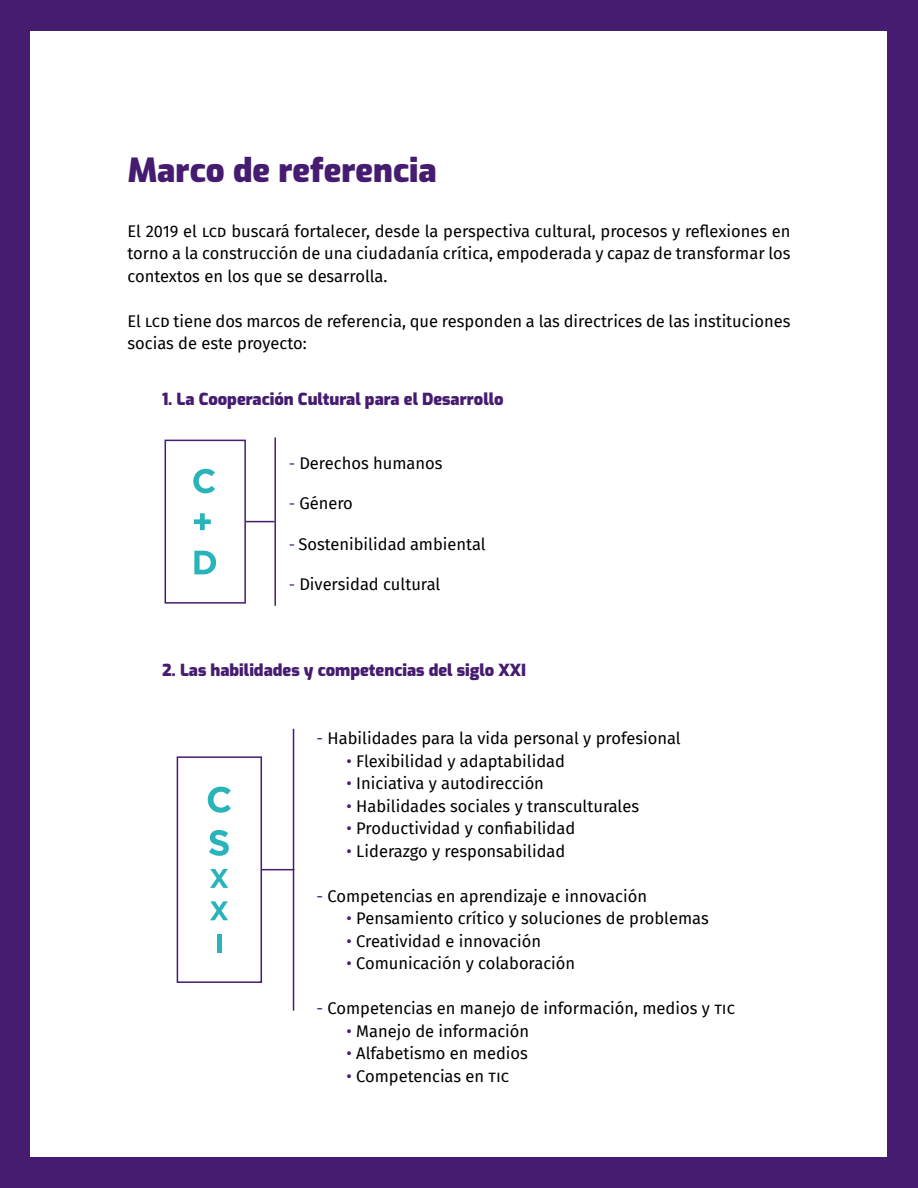
<style>
.page{position:relative;width:918px;height:1188px;background:#fff}
.page>*{position:absolute;margin:0;border:0;box-sizing:border-box;transform-origin:0 0}
.t1{font:900 33px "Exo";color:#451c70}
.t2{font:16.5px/22.5px "Fira Sans";color:#000;text-align:justify}
.t3{font:900 16.5px "Exo";color:#451c70}
.s1{font-size:15.75px;color:#451c70}
.s2{color:#451c70}
</style>
<div class="page">
<svg style="left:246px;top:521px;width:28px;height:1px"></svg>
<svg style="left:193px;top:469px;width:22px;height:24px"></svg>
<svg style="left:194px;top:513px;width:17px;height:17px"></svg>
<svg style="left:194px;top:551px;width:22px;height:23px"></svg>
<div style="left:165px;top:440px;width:81px;height:164px;border:2px solid #451c70"></div>
<svg style="left:208px;top:787px;width:23px;height:26px"></svg>
<svg style="left:209px;top:830px;width:20px;height:26px"></svg>
<svg style="left:210px;top:869px;width:18px;height:19px"></svg>
<svg style="left:210px;top:901px;width:18px;height:19px"></svg>
<hr style="left:217px;top:934px;width:4px;height:19px;background:#29b4ba">
<div style="left:177px;top:756px;width:85px;height:227px;border:2px solid #451c70"></div>
<hr style="left:262px;top:869px;width:32px;height:1px;background:#451c70">
<hr style="left:274px;top:437px;width:2px;height:169px;background:#451c70">
<hr style="left:293px;top:729px;width:1px;height:282px;background:#451c70">
<div style="left:0;top:0;width:30px;height:1188px;background:#451c70"></div>
<div style="left:887px;top:0;width:31px;height:1188px;background:#451c70"></div>
<div style="left:0;top:0;width:918px;height:31px;background:#451c70"></div>
<div style="left:0;top:1157px;width:918px;height:31px;background:#451c70"></div>
<h1 class="t1" style="left:127px;top:144px;width:311px">Marco de referencia</h1>
<p class="t2" style="left:128px;top:219px;width:664px">El 2019 el LCD buscará fortalecer, desde la perspectiva cultural, procesos y reflexiones en torno a la construcción de una ciudadanía crítica, empoderada y capaz de transformar los contextos en los que se desarrolla.</p>
<p class="t2" style="left:128px;top:309px;width:664px">El LCD tiene dos marcos de referencia, que responden a las directrices de las instituciones socias de este proyecto:</p>
<p class="t3" style="left:162px;top:386px;width:343px">1. La Cooperación Cultural para el Desarrollo</p>
<p class="t2" style="left:289px;top:451px;width:155px"><span class="s1">-</span> Derechos humanos</p>
<p class="t2" style="left:289px;top:492px;width:66px"><span class="s1">-</span> Género</p>
<p class="t2" style="left:289px;top:532px;width:198px"><span class="s1">-</span> Sostenibilidad ambiental</p>
<p class="t2" style="left:289px;top:573px;width:153px"><span class="s1">-</span> Diversidad cultural</p>
<p class="t3" style="left:162px;top:657px;width:366px">2. Las habilidades y competencias del siglo XXI</p>
<p class="t2" style="left:317px;top:727px;width:366px"><span class="s2">-</span> Habilidades para la vida personal y profesional</p>
<p class="t2" style="left:347px;top:749px;width:220px"><span class="s2">•</span> Flexibilidad y adaptabilidad</p>
<p class="t2" style="left:347px;top:772px;width:199px"><span class="s2">•</span> Iniciativa y autodirección</p>
<p class="t2" style="left:347px;top:794px;width:294px"><span class="s2">•</span> Habilidades sociales y transculturales</p>
<p class="t2" style="left:347px;top:817px;width:230px"><span class="s2">•</span> Productividad y confiabilidad</p>
<p class="t2" style="left:347px;top:839px;width:220px"><span class="s2">•</span> Liderazgo y responsabilidad</p>
<p class="t2" style="left:317px;top:884px;width:332px"><span class="s2">-</span> Competencias en aprendizaje e innovación</p>
<p class="t2" style="left:347px;top:907px;width:364px"><span class="s2">•</span> Pensamiento crítico y soluciones de problemas</p>
<p class="t2" style="left:347px;top:929px;width:196px"><span class="s2">•</span> Creatividad e innovación</p>
<p class="t2" style="left:347px;top:952px;width:230px"><span class="s2">•</span> Comunicación y colaboración</p>
<p class="t2" style="left:317px;top:997px;width:420px"><span class="s2">-</span> Competencias en manejo de información, medios y TIC</p>
<p class="t2" style="left:347px;top:1019px;width:184px"><span class="s2">•</span> Manejo de información</p>
<p class="t2" style="left:347px;top:1042px;width:183px"><span class="s2">•</span> Alfabetismo en medios</p>
<p class="t2" style="left:347px;top:1064px;width:164px"><span class="s2">•</span> Competencias en TIC</p>
</div>
